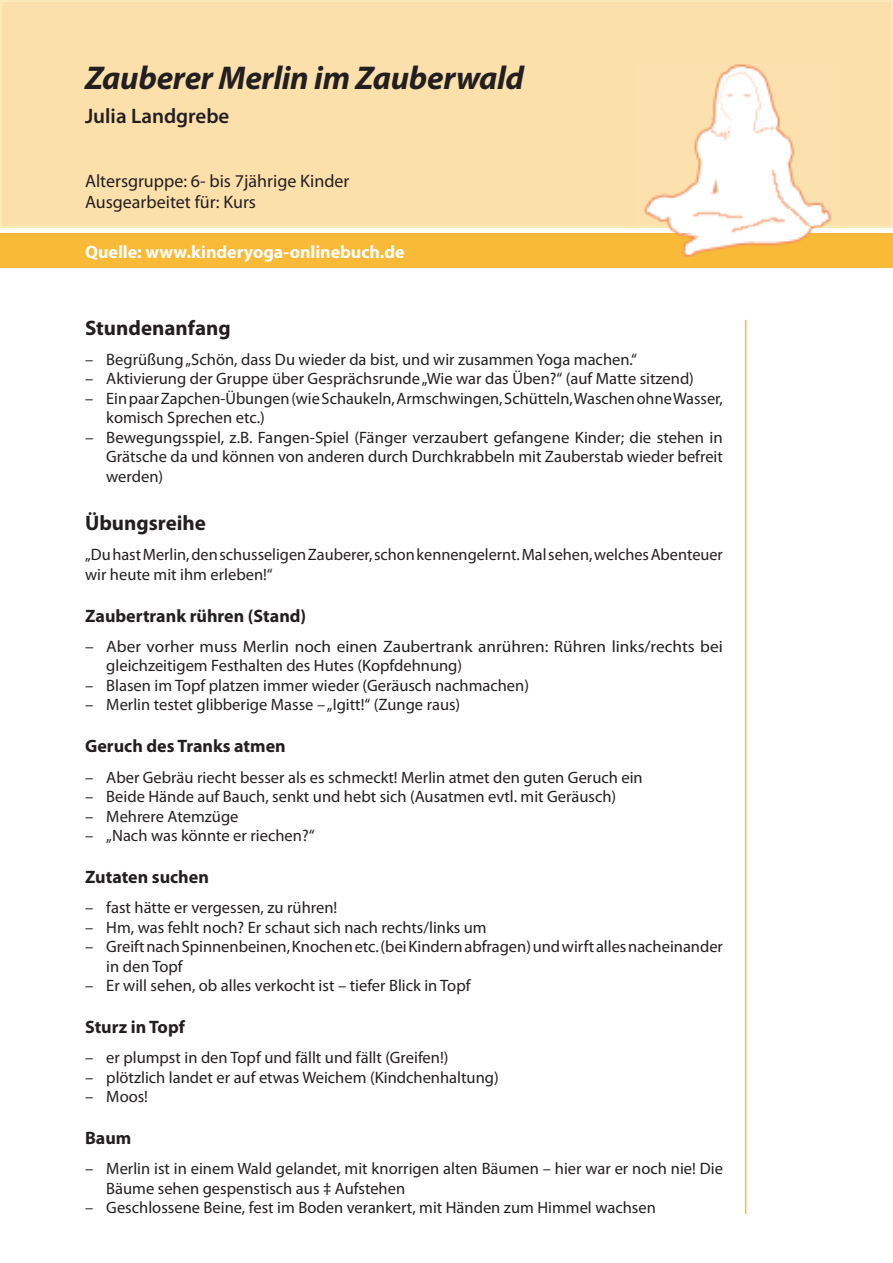
<style>
.page{position:relative;width:893px;height:1263px;background:#fff}
.page>*{position:absolute;margin:0;border:0;box-sizing:border-box;transform-origin:0 0}
.t1{font:italic 700 33px "Myriad Pro";letter-spacing:-.01em;color:#231f20}
.t2{font:700 21px "Myriad Pro";color:#231f20}
.t3{font:600 21px "Myriad Pro";color:#231f20}
.t4{font:700 18px "Myriad Pro";color:#231f20}
.t5{font:18px/21px "Myriad Pro";color:#231f20}
.t6{font:700 18px "Myriad Pro";letter-spacing:-.005em;color:#fff}
.t7{font:16.5px/19.5px "Myriad Pro";color:#231f20}
.t8{font:16.5px/19.5px "Myriad Pro";color:#231f20;scale:1.05 1}
</style>
<div class="page">
<hr style="left:745px;top:320px;width:1px;height:893px;background:#f8ba37">
<div style="left:0;top:0;width:893px;height:228px;background:#fce0ac"></div>
<div style="left:0;top:234px;width:893px;height:34px;background:#f8ba37"></div>
<img style="left:636px;top:64px;width:203px;height:193px">
<h1 class="t1" style="left:85px;top:56px;width:440px">Zauberer Merlin im Zauberwald</h1>
<p class="t3" style="left:85px;top:103px;width:146px">Julia Landgrebe</p>
<p class="t5" style="left:85px;top:170px;width:266px">Altersgruppe: 6- bis 7jährige Kinder<br>Ausgearbeitet für: Kurs</p>
<p class="t6" style="left:85px;top:240px;width:321px">Quelle: www.kinderyoga-onlinebuch.de</p>
<p class="t2" style="left:85px;top:314px;width:147px">Stundenanfang</p>
<p class="t7" style="left:85px;top:349px;width:554px">– Begrüßung „Schön, dass Du wieder da bist, und wir zusammen Yoga machen.“</p>
<p class="t7" style="left:85px;top:369px;width:610px">– Aktivierung der Gruppe über Gesprächsrunde „Wie war das Üben?“ (auf Matte sitzend)</p>
<p class="t7" style="left:106px;top:388px;width:618px;text-indent:-21px">– Ein paar Zapchen-Übungen (wie Schaukeln, Armschwingen, Schütteln, Waschen ohne Wasser, komisch Sprechen etc.)</p>
<p class="t7" style="left:106px;top:427px;width:618px;text-align:justify;text-indent:-21px">– Bewegungsspiel, z.B. Fangen-Spiel (Fänger verzaubert gefangene Kinder; die stehen in Grätsche da und können von anderen durch Durchkrabbeln mit Zauberstab wieder befreit werden)</p>
<p class="t2" style="left:85px;top:510px;width:122px">Übungsreihe</p>
<p class="t7" style="left:85px;top:545px;width:639px">„Du hast Merlin, den schusseligen Zauberer, schon kennengelernt. Mal sehen, welches Abenteuer wir heute mit ihm erleben!“</p>
<p class="t4" style="left:85px;top:604px;width:223px">Zaubertrank rühren (Stand)</p>
<p class="t8" style="left:106px;top:636px;width:589px;text-indent:-21px">– Aber vorher muss Merlin noch einen Zaubertrank anrühren: Rühren links/rechts bei gleichzeitigem Festhalten des Hutes (Kopfdehnung)</p>
<p class="t7" style="left:85px;top:675px;width:445px">– Blasen im Topf platzen immer wieder (Geräusch nachmachen)</p>
<p class="t7" style="left:85px;top:695px;width:377px">– Merlin testet glibberige Masse – „Igitt!“ (Zunge raus)</p>
<p class="t4" style="left:85px;top:735px;width:202px">Geruch des Tranks atmen</p>
<p class="t7" style="left:85px;top:767px;width:559px">– Aber Gebräu riecht besser als es schmeckt! Merlin atmet den guten Geruch ein</p>
<p class="t7" style="left:85px;top:786px;width:533px">– Beide Hände auf Bauch, senkt und hebt sich (Ausatmen evtl. mit Geräusch)</p>
<p class="t7" style="left:85px;top:806px;width:155px">– Mehrere Atemzüge</p>
<p class="t7" style="left:85px;top:825px;width:231px">– „Nach was könnte er riechen?“</p>
<p class="t4" style="left:85px;top:865px;width:125px">Zutaten suchen</p>
<p class="t7" style="left:85px;top:897px;width:254px">– fast hätte er vergessen, zu rühren!</p>
<p class="t7" style="left:85px;top:917px;width:403px">– Hm, was fehlt noch? Er schaut sich nach rechts/links um</p>
<p class="t7" style="left:106px;top:936px;width:618px;text-indent:-21px">– Greift nach Spinnenbeinen, Knochen etc. (bei Kindern abfragen) und wirft alles nacheinander in den Topf</p>
<p class="t7" style="left:85px;top:975px;width:387px">– Er will sehen, ob alles verkocht ist – tiefer Blick in Topf</p>
<p class="t4" style="left:85px;top:1015px;width:101px">Sturz in Topf</p>
<p class="t7" style="left:85px;top:1047px;width:365px">– er plumpst in den Topf und fällt und fällt (Greifen!)</p>
<p class="t7" style="left:85px;top:1067px;width:415px">– plötzlich landet er auf etwas Weichem (Kindchenhaltung)</p>
<p class="t7" style="left:85px;top:1086px;width:65px">– Moos!</p>
<p class="t4" style="left:85px;top:1126px;width:48px">Baum</p>
<p class="t7" style="left:106px;top:1158px;width:618px;text-indent:-21px">– Merlin ist in einem Wald gelandet, mit knorrigen alten Bäumen – hier war er noch nie! Die<br>Bäume sehen gespenstisch aus ‡ Aufstehen</p>
<p class="t7" style="left:85px;top:1197px;width:572px">– Geschlossene Beine, fest im Boden verankert, mit Händen zum Himmel wachsen</p>
</div>
